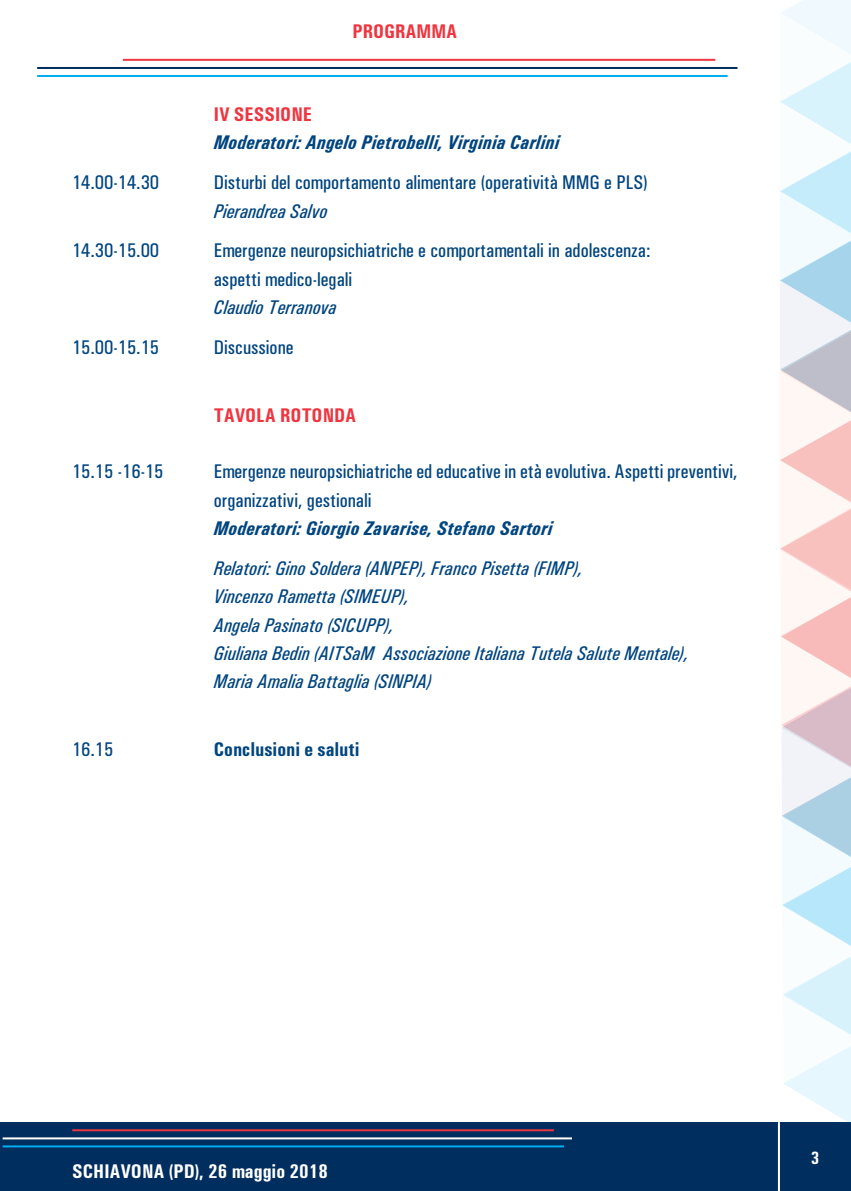
<style>
.page{position:relative;width:851px;height:1191px;background:#fff}
.page>*{position:absolute;margin:0;border:0;box-sizing:border-box;transform-origin:0 0}
.t1{font:500 condensed 20px/28.4px "Univers";color:#01457f}
.t2{font:italic 500 condensed 20px/28.4px "Univers";color:#01457f}
.t3{font:italic 700 condensed 20px "Univers";color:#01457f}
.t4{font:700 condensed 20px "Univers";color:#ee3640}
.t5{font:700 condensed 20px "Univers";color:#fff}
.t6{font:700 condensed 20px "Univers";color:#01457f}
.t7{font:700 condensed 18px "Univers";color:#fff}
</style>
<div class="page">
<div style="left:1px;top:1122px;width:849px;height:69px;background:#002e5e"></div>
<hr style="left:3px;top:1137px;width:569px;height:2px;background:#fff">
<hr style="left:72px;top:1129px;width:482px;height:2px;background:#ee3640">
<hr style="left:3px;top:1145px;width:561px;height:2px;background:#00aeef">
<svg style="left:779px;top:0;width:71px;height:1129px"></svg>
<hr style="left:777px;top:1122px;width:2px;height:69px;background:#fff">
<hr style="left:0;top:1122px;width:1px;height:69px;background:#002e5e">
<hr style="left:37px;top:67px;width:700px;height:2px;background:#002e5e">
<hr style="left:123px;top:59px;width:592px;height:2px;background:#ee3640">
<hr style="left:37px;top:75px;width:690px;height:2px;background:#00aeef">
<p class="t4" style="left:352px;top:19px;width:106px">PROGRAMMA</p>
<p class="t4" style="left:214px;top:102px;width:100px">IV SESSIONE</p>
<p class="t3" style="left:214px;top:131px;width:347px">Moderatori: Angelo Pietrobelli, Virginia Carlini</p>
<p class="t1" style="left:72px;top:168px;width:89px">14.00-14.30</p>
<p class="t1" style="left:214px;top:168px;width:435px">Disturbi del comportamento alimentare (operatività MMG e PLS)</p>
<p class="t2" style="left:214px;top:196px;width:115px">Pierandrea Salvo</p>
<p class="t1" style="left:72px;top:236px;width:89px">14.30-15.00</p>
<p class="t1" style="left:214px;top:236px;width:438px">Emergenze neuropsichiatriche e comportamentali in adolescenza: aspetti medico-legali</p>
<p class="t2" style="left:214px;top:293px;width:124px">Claudio Terranova</p>
<p class="t1" style="left:72px;top:332px;width:89px">15.00-15.15</p>
<p class="t1" style="left:214px;top:332px;width:81px">Discussione</p>
<p class="t4" style="left:214px;top:403px;width:144px">TAVOLA ROTONDA</p>
<p class="t1" style="left:72px;top:457px;width:93px">15.15 -16-15</p>
<p class="t1" style="left:214px;top:457px;width:525px">Emergenze neuropsichiatriche ed educative in età evolutiva. Aspetti preventivi, organizzativi, gestionali</p>
<p class="t3" style="left:214px;top:516px;width:340px">Moderatori: Giorgio Zavarise, Stefano Sartori</p>
<p class="t2" style="left:214px;top:554px;width:476px">Relatori: Gino Soldera (ANPEP), Franco Pisetta (FIMP),<br>Vincenzo Rametta (SIMEUP),<br>Angela Pasinato (SICUPP),<br>Giuliana Bedin (AITSaM Associazione Italiana Tutela Salute Mentale), Maria Amalia Battaglia (SINPIA)</p>
<p class="t1" style="left:72px;top:735px;width:43px">16.15</p>
<p class="t6" style="left:214px;top:737px;width:147px">CONCLUSIONI E SALUTI</p>
<p class="t5" style="left:72px;top:1159px;width:257px">SCHIAVONA (PD), 26 MAGGIO 2018</p>
<p class="t7" style="left:810px;top:1147px;width:10px">3</p>
</div>
